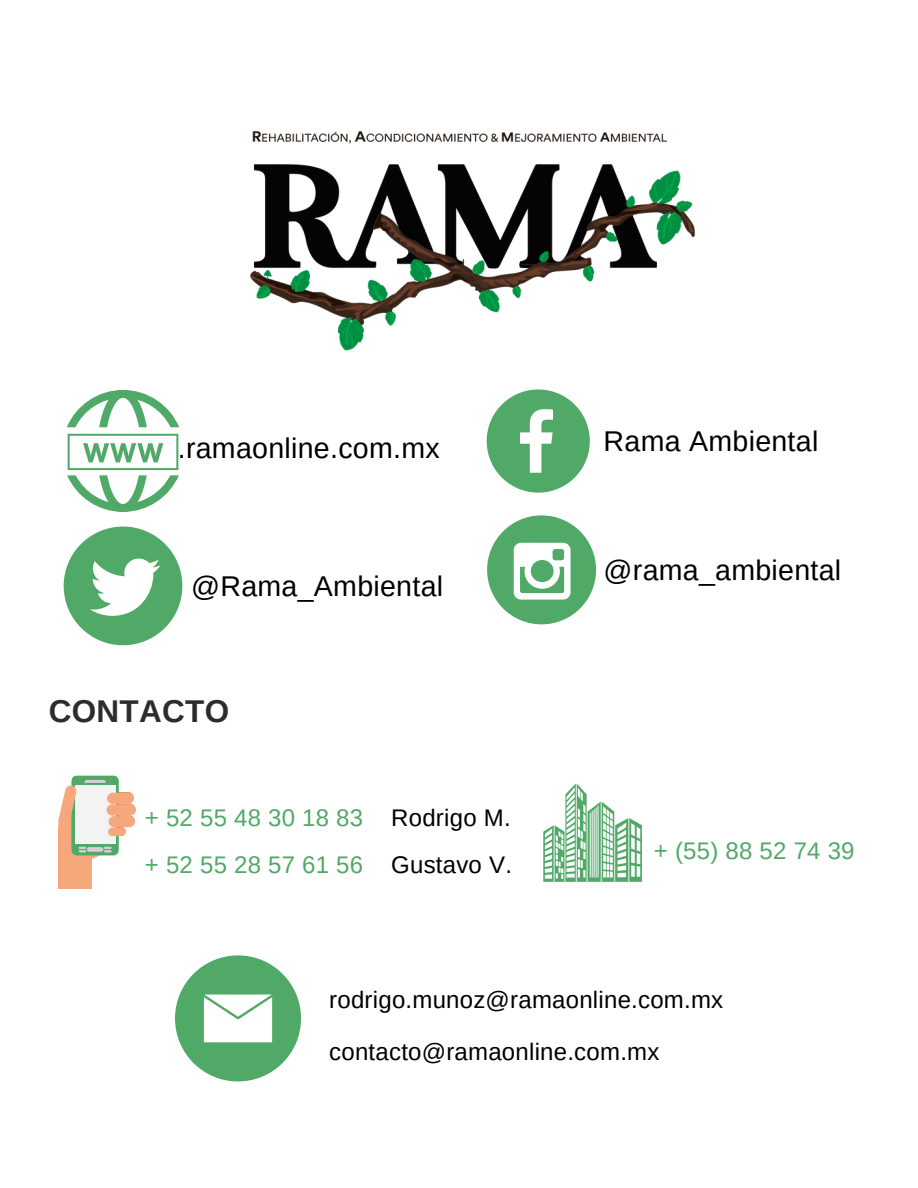
<style>
.page{position:relative;width:918px;height:1188px;background:#fff}
.page>*{position:absolute;margin:0;border:0;box-sizing:border-box;transform-origin:0 0}
.t1{font:700 31.5px "Arimo";letter-spacing:.01em;color:#2c2c2c}
.t2{font:28.5px "Arimo";letter-spacing:.01em;color:#000}
.t3{font:24px "Arimo";letter-spacing:.01em;color:#000}
.t4{font:24px "Arimo";letter-spacing:.01em;color:#50a967}
</style>
<div class="page">
<img style="left:250px;top:130px;width:445px;height:221px">
<div style="left:107px;top:792px;width:27px;height:11px;background:#e7aa88;border-radius:6px"></div>
<div style="left:108px;top:815px;width:27px;height:12px;background:#eabfa9;border-radius:6px"></div>
<div style="left:108px;top:827px;width:18px;height:8px;background:#ebbea7;border-radius:4px"></div>
<div style="left:59px;top:827px;width:33px;height:62px;background:#f7a77c"></div>
<div style="left:71px;top:776px;width:48px;height:79px;background:#50a967;border-radius:5px"></div>
<div style="left:107px;top:793px;width:27px;height:11px;background:#f7a77c;border-radius:6px"></div>
<div style="left:107px;top:804px;width:29px;height:12px;background:#f7a77c;border-radius:6px"></div>
<div style="left:109px;top:816px;width:26px;height:11px;background:#f7a77c;border-radius:6px"></div>
<div style="left:108px;top:828px;width:18px;height:8px;background:#f7a77c;border-radius:4px"></div>
<svg style="left:58px;top:780px;width:63px;height:82px"></svg>
<svg style="left:543px;top:783px;width:99px;height:99px"></svg>
<svg style="left:67px;top:390px;width:112px;height:37px"></svg>
<svg style="left:67px;top:434px;width:112px;height:78px"></svg>
<svg style="left:487px;top:389px;width:103px;height:104px"></svg>
<div style="left:64px;top:527px;width:118px;height:118px;background:#50a967;border-radius:50%"></div>
<svg style="left:90px;top:559px;width:70px;height:57px"></svg>
<div style="left:487px;top:515px;width:109px;height:109px;background:#50a967;border-radius:50%"></div>
<svg style="left:514px;top:543px;width:57px;height:57px"></svg>
<div style="left:175px;top:955px;width:126px;height:126px;background:#50a967;border-radius:50%"></div>
<svg style="left:204px;top:995px;width:68px;height:47px;background:#f4f9f5"></svg>
<p class="t2" style="left:178px;top:432px;width:263px">.ramaonline.com.mx</p>
<p class="t2" style="left:604px;top:425px;width:216px">Rama Ambiental</p>
<p class="t2" style="left:191px;top:570px;width:253px">@Rama_Ambiental</p>
<p class="t1" style="left:49px;top:694px;width:182px">CONTACTO</p>
<p class="t4" style="left:145px;top:804px;width:220px">+ 52 55 48 30 18 83</p>
<p class="t4" style="left:145px;top:851px;width:220px">+ 52 55 28 57 61 56</p>
<p class="t3" style="left:391px;top:804px;width:121px">Rodrigo M.</p>
<p class="t3" style="left:391px;top:851px;width:122px">Gustavo V.</p>
<p class="t2" style="left:604px;top:554px;width:239px">@rama_ambiental</p>
<p class="t4" style="left:654px;top:837px;width:202px">+ (55) 88 52 74 39</p>
<p class="t3" style="left:329px;top:986px;width:396px">rodrigo.munoz@ramaonline.com.mx</p>
<p class="t3" style="left:329px;top:1038px;width:332px">contacto@ramaonline.com.mx</p>
</div>
